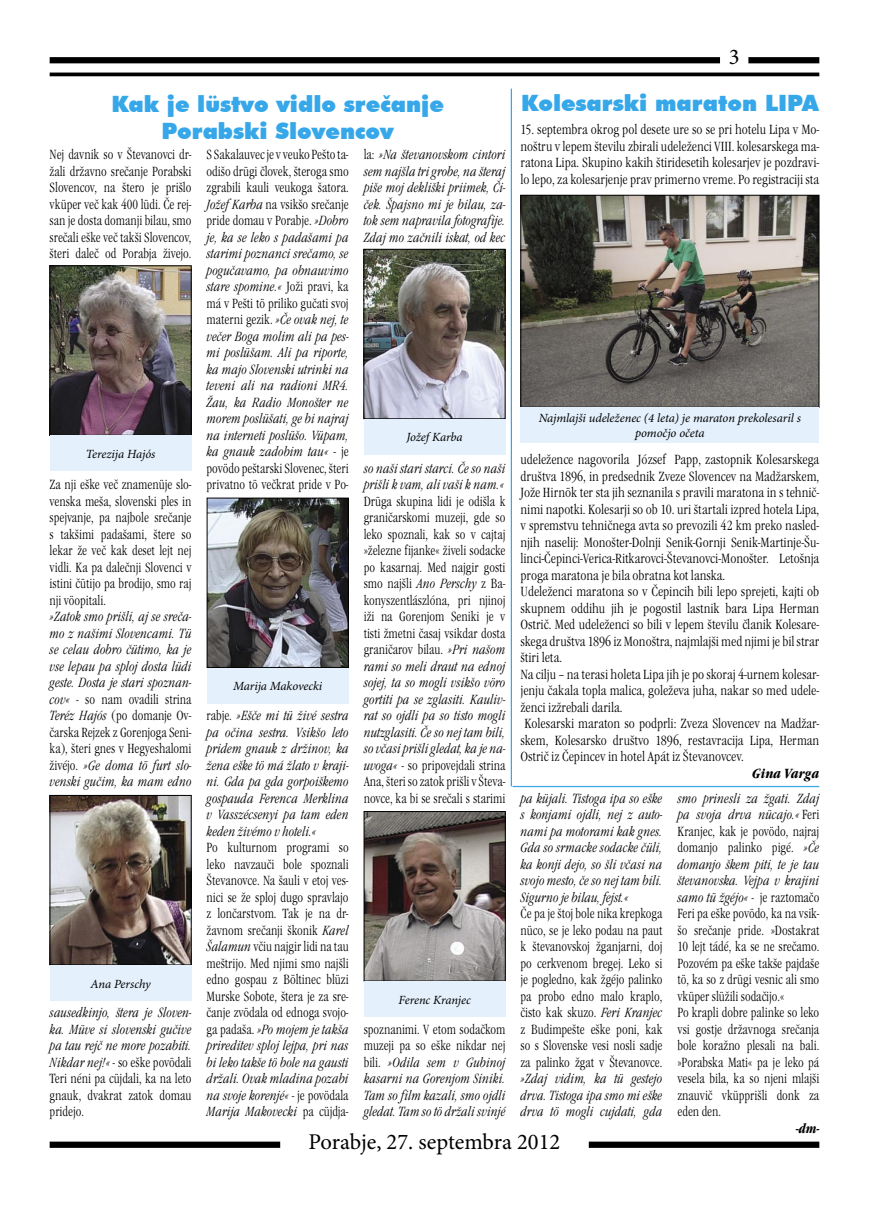
<style>
.page{position:relative;width:869px;height:1205px;background:#fff}
.page>*{position:absolute;margin:0;border:0;box-sizing:border-box;transform-origin:0 0}
.cím{font:900 22.5px "Futura BT";color:#36a7e9}
.t1{font:22.5px "Minion Pro";color:#000}
.ujszoveg{font:13.75px/16.5px "Garamond Itc TEE Ligh Cond";color:#000;text-align:justify;scale:.94 1}
.ujszoveg-2{font:13.75px/16.5px "Garamond Itc TEE Ligh Cond Ital";color:#000;text-align:justify;scale:.94 1}
.ujszoveg-3{font:13.75px/16.5px "Garamond Itc TEE Ligh Cond";color:#000;text-align:justify}
.ujalairas{font:italic 700 condensed 13.75px "Garamond Itc TEE";color:#000}
.ujalairas-2{font:italic 700 condensed 13.75px "Garamond Itc TEE";color:#000;scale:.94 1}
.szoveg{font:italic 12.5px/15px "Minion Pro";letter-spacing:-.005em;color:#000;text-align:center}
.s1{font-family:"Garamond Itc TEE Ligh Cond"}
.s2{font-family:"Garamond Itc TEE Ligh Cond Ital"}
</style>
<div class="page">
<div style="left:50px;top:1141px;width:230px;height:7px;background:#000"></div>
<div style="left:588px;top:1141px;width:231px;height:7px;background:#000"></div>
<hr style="left:50px;top:73px;width:769px;height:3px;background:#000">
<div style="left:748px;top:57px;width:71px;height:6px;background:#000"></div>
<div style="left:50px;top:57px;width:669px;height:6px;background:#000"></div>
<img style="left:522px;top:197px;width:295px;height:208px">
<div style="left:520px;top:195px;width:299px;height:212px;border:1px solid #000"></div>
<div style="left:520px;top:407px;width:299px;height:36px;background:#e4f0fb"></div>
<hr style="left:510px;top:89px;width:1px;height:697px;background:#36a7e9">
<hr style="left:512px;top:786px;width:307px;height:1px;background:#36a7e9">
<img style="left:365px;top:251px;width:138px;height:166px">
<div style="left:363px;top:249px;width:142px;height:170px;border:1px solid #000"></div>
<div style="left:363px;top:419px;width:142px;height:35px;background:#e4f0fb"></div>
<img style="left:52px;top:267px;width:137px;height:167px">
<div style="left:50px;top:265px;width:141px;height:171px;border:1px solid #000"></div>
<div style="left:50px;top:436px;width:141px;height:35px;background:#e4f0fb"></div>
<img style="left:209px;top:500px;width:137px;height:166px">
<div style="left:207px;top:498px;width:141px;height:170px;border:1px solid #000"></div>
<div style="left:207px;top:668px;width:141px;height:35px;background:#e4f0fb"></div>
<img style="left:52px;top:797px;width:137px;height:166px">
<div style="left:50px;top:795px;width:141px;height:170px;border:1px solid #000"></div>
<div style="left:50px;top:965px;width:141px;height:35px;background:#e4f0fb"></div>
<img style="left:365px;top:813px;width:138px;height:166px">
<div style="left:363px;top:811px;width:142px;height:170px;border:1px solid #000"></div>
<div style="left:363px;top:981px;width:142px;height:36px;background:#e4f0fb"></div>
<p class="t1" style="left:728px;top:44px;width:12px">3</p>
<p class="cím" style="left:521px;top:90px;width:299px">Kolesarski maraton LIPA</p>
<p class="cím" style="left:111px;top:90px;width:334px">Kak je lüstvo vidlo srečanje</p>
<p class="cím" style="left:161px;top:117px;width:233px">Porabski Slovencov</p>
<p class="ujszoveg-3" style="left:520px;top:122px;width:300px">15. septembra okrog pol desete ure so se pri hotelu Lipa v Mo&shy;noštru v lepem številu zbirali udeleženci VIII. kolesarskega ma&shy;ratona Lipa. Skupino kakih štiridesetih kolesarjev je pozdravi&shy;lo lepo, za kolesarjenje prav primerno vreme. Po registraciji sta</p>
<p class="ujszoveg" style="left:50px;top:146px;width:152px">Nej davnik so v Števanovci dr&shy;žali državno srečanje Porabski Slovencov, na štero je prišlo vküper več kak 400 lüdi. Če rej&shy;san je dosta domanji bilau, smo srečali eške več takši Slovencov, šteri daleč od Porabja živejo.</p>
<p class="ujszoveg-2" style="left:206px;top:147px;width:153px"><span class="s1">S Sakalauvec je v veuko Pešto ta&shy;odišo drügi človek, šteroga smo zgrabili kauli veukoga šatora.<br></span>Jožef Karba <span class="s1">na vsikšo srečanje pride domau v Porabje.</span> »Dobro je, ka se leko s padašami pa starimi poznanci srečamo, se pogučavamo, pa obnauvimo stare spomine.« <span class="s1">Joži pravi, ka má v Pešti tö priliko gučati svoj materni gezik.</span> »Če ovak nej, te večer Boga molim ali pa pes&shy;mi poslüšam. Ali pa riporte, ka majo Slovenski utrinki na teveni ali na radioni MR4.<br>Žau, ka Radio Monošter ne morem poslüšati, ge bi najraj na interneti poslüšo. Vüpam, ka gnauk zadobim tau« <span class="s1">- je povödo peštarski Slovenec, šteri privatno tö večkrat pride v Po-</span></p>
<p class="ujszoveg-2" style="left:363px;top:147px;width:152px"><span class="s1">la:</span> »Na števanovskom cintori sem najšla tri grobe, na šteraj piše moj dekliški priimek, Či&shy;ček. Špajsno mi je bilau, za&shy;tok sem napravila fotografije.<br>Zdaj mo začnili iskat, od kec</p>
<p class="szoveg" style="left:538px;top:411px;width:263px">Najmlajši udeleženec (4 leta) je maraton prekolesaril s pomočjo očeta</p>
<p class="szoveg" style="left:406px;top:430px;width:58px">Jožef Karba</p>
<p class="szoveg" style="left:86px;top:447px;width:71px">Terezija Hajós</p>
<p class="ujszoveg-3" style="left:520px;top:452px;width:300px">udeležence nagovorila József Papp, zastopnik Kolesarskega društva 1896, in predsednik Zveze Slovencev na Madžarskem, Jože Hirnök ter sta jih seznanila s pravili maratona in s tehnič&shy;nimi napotki. Kolesarji so ob 10. uri štartali izpred hotela Lipa, v spremstvu tehničnega avta so prevozili 42 km preko nasled&shy;njih naselij: Monošter-Dolnji Senik-Gornji Senik-Martinje-Šu&shy;linci-Čepinci-Verica-Ritkarovci-Števanovci-Monošter. Letošnja proga maratona je bila obratna kot lanska.</p>
<p class="ujszoveg-3" style="left:520px;top:584px;width:300px">Udeleženci maratona so v Čepincih bili lepo sprejeti, kajti ob skupnem oddihu jih je pogostil lastnik bara Lipa Herman Ostrič. Med udeleženci so bili v lepem številu članik Kolesare&shy;skega društva 1896 iz Monoštra, najmlajši med njimi je bil strar štiri leta.</p>
<p class="ujszoveg-3" style="left:520px;top:666px;width:300px">Na cilju – na terasi holeta Lipa jih je po skoraj 4-urnem kolesar&shy;jenju čakala topla malica, goleževa juha, nakar so med udele&shy;ženci izžrebali darila.</p>
<p class="ujszoveg-3" style="left:520px;top:716px;width:300px">Kolesarski maraton so podprli: Zveza Slovencev na Madžar&shy;skem, Kolesarsko društvo 1896, restavracija Lipa, Herman Ostrič iz Čepincev in hotel Apát iz Števanovcev.</p>
<p class="ujalairas" style="left:752px;top:765px;width:68px">Gina Varga</p>
<p class="ujszoveg-2" style="left:363px;top:460px;width:152px">so naši stari starci. Če so naši prišli k vam, ali vaši k nam.«</p>
<p class="ujszoveg" style="left:363px;top:493px;width:152px">Drüga skupina lidi je odišla k graničarskomi muzeji, gde so leko spoznali, kak so v cajtaj »železne fijanke« živeli sodacke po kasarnaj. Med najgir gosti smo najšli <span class="s2">Ano Perschy</span> z Ba&shy;konyszentlászlóna, pri njinoj iži na Gorenjom Seniki je v tisti žmetni časaj vsikdar dosta graničarov bilau. <span class="s2">»Pri našom rami so meli draut na ednoj sojej, ta so mogli vsikšo vöro gortiti pa se zglasiti. Kauliv&shy;rat so ojdli pa so tisto mogli nutzglasiti. Če so nej tam bili, so včasi prišli gledat, ka je na&shy;uvoga« -</span> so pripovejdali strina Ana, šteri so zatok prišli v Števa&shy;novce, ka bi se srečali s starimi</p>
<p class="ujszoveg" style="left:50px;top:476px;width:152px">Za nji eške več znamenüje slo&shy;venska meša, slovenski ples in spejvanje, pa najbole srečanje s takšimi padašami, štere so lekar že več kak deset lejt nej vidli. Ka pa dalečnji Slovenci v istini čütijo pa brodijo, smo raj nji vöopitali.</p>
<p class="ujszoveg-2" style="left:50px;top:609px;width:152px">»Zatok smo prišli, aj se sreča&shy;mo z našimi Slovencami. Tü se celau dobro čütimo, ka je vse lepau pa sploj dosta lüdi geste. Dosta je stari spoznan&shy;cov« - <span class="s1">so nam ovadili strina </span>Teréz Hajós <span class="s1">(po domanje Ov&shy;čarska Rejzek z Gorenjoga Seni&shy;ka), šteri gnes v Hegyeshalomi živéjo.</span> »Ge doma tö furt slo&shy;venski gučim, ka mam edno</p>
<p class="szoveg" style="left:233px;top:679px;width:90px">Marija Makovecki</p>
<p class="ujszoveg-2" style="left:206px;top:708px;width:153px"><span class="s1">rabje.</span> »Ešče mi tü živé sestra pa očina sestra. Vsikšo leto pridem gnauk z držinov, ka žena eške tö má žlato v kraji&shy;ni. Gda pa gda gorpoiškemo gospauda Ferenca Merklina v Vasszécsenyi pa tam eden keden živémo v hoteli.«</p>
<p class="ujszoveg" style="left:206px;top:839px;width:152px">Po kulturnom programi so leko navzauči bole spoznali Števanovce. Na šauli v etoj ves&shy;nici se že sploj dugo spravlajo z lončarstvom. Tak je na dr&shy;žavnom srečanji škonik <span class="s2">Karel Šalamun</span> včiu najgir lidi na tau meštrijo. Med njimi smo najšli edno gospau z Böltinec blüzi Murske Sobote, štera je za sre&shy;čanje zvödala od ednoga svojo&shy;ga padaša. <span class="s2">»Po mojem je takša prireditev sploj lejpa, pri nas bi leko takše tö bole na gausti držali. Ovak mladina pozabi na svoje korenjé« -</span> je povödala <span class="s2">Marija Makovecki</span> pa cüjdja-</p>
<p class="ujszoveg-2" style="left:520px;top:790px;width:152px">pa küjali. Tistoga ipa so eške s konjami ojdli, nej z auto&shy;nami pa motorami kak gnes.<br>Gda so srmacke sodacke čüli, ka konji dejo, so šli včasi na svojo mesto, če so nej tam bili.<br>Sigurno je bilau, fejst.«</p>
<p class="ujszoveg" style="left:520px;top:905px;width:152px">Če pa je štoj bole nika krepkoga nüco, se je leko podau na paut k števanovskoj žganjarni, doj po cerkvenom bregej. Leko si je pogledno, kak žgéjo palinko pa probo edno malo kraplo, čisto kak skuzo. <span class="s2">Feri Kranjec </span>z Budimpešte eške poni, kak so s Slovenske vesi nosli sadje za palinko žgat v Števanovce. <span class="s2">»Zdaj vidim, ka tü gestejo drva. Tistoga ipa smo mi eške drva tö mogli cujdati, gda</span></p>
<p class="ujszoveg" style="left:677px;top:790px;width:152px"><span class="s2">smo prinesli za žgati. Zdaj pa svoja drva nücajo.«</span> Feri Kranjec, kak je povödo, najraj domanjo palinko pigé. <span class="s2">»Če domanjo škem piti, te je tau števanovska. Vejpa v krajini samo tü žgéjo« -</span> je raztomačo Feri pa eške povödo, ka na vsik&shy;šo srečanje pride. »Dostakrat 10 lejt tádé, ka se ne srečamo.<br>Pozovém pa eške takše pajdaše tö, ka so z drügi vesnic ali smo vküper slüžili sodačijo.«</p>
<p class="ujszoveg" style="left:677px;top:1004px;width:152px">Po krapli dobre palinke so leko vsi gostje državnoga srečanja bole koražno plesali na bali. »Porabska Mati« pa je leko pá vesela bila, ka so njeni mlajši znauvič vküpprišli donk za eden den.</p>
<p class="ujalairas-2" style="left:795px;top:1120px;width:26px">-dm-</p>
<p class="szoveg" style="left:90px;top:976px;width:62px">Ana Perschy</p>
<p class="szoveg" style="left:398px;top:992px;width:74px">Ferenc Kranjec</p>
<p class="ujszoveg-2" style="left:50px;top:1005px;width:152px">sausedkinjo, štera je Sloven&shy;ka. Müve si slovenski gučive pa tau rejč ne more pozabiti.<br>Nikdar nej!« - <span class="s1">so eške povödali Teri néni pa cüjdali, ka na leto gnauk, dvakrat zatok domau pridejo.</span></p>
<p class="ujszoveg-2" style="left:363px;top:1021px;width:152px"><span class="s1">spoznanimi. V etom sodačkom muzeji pa so eške nikdar nej bili.</span> »Odila sem v Gubinoj kasarni na Gorenjom Siniki.<br>Tam so film kazali, smo ojdli gledat. Tam so tö držali svinjé</p>
<p class="t1" style="left:308px;top:1128px;width:253px">Porabje, 27. septembra 2012</p>
</div>
